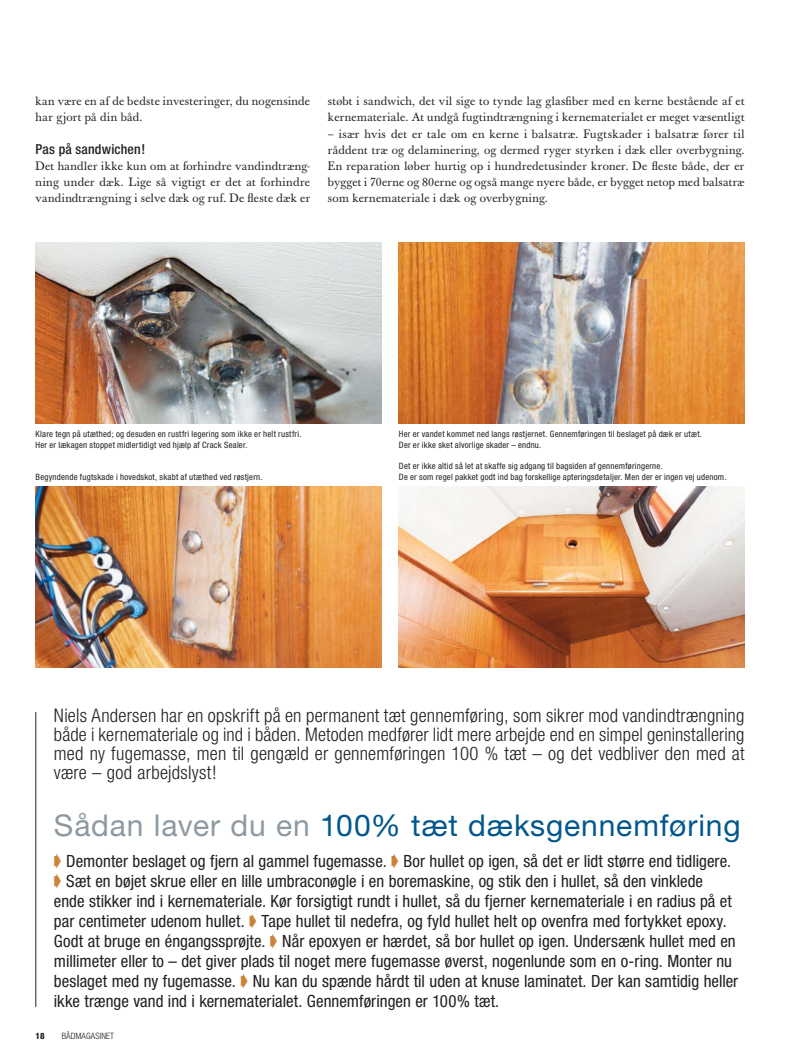
<style>
.page{position:relative;width:798px;height:1053px;background:#fff}
.page>*{position:absolute;margin:0;border:0;box-sizing:border-box;transform-origin:0 0}
.t1{font:30px "Helvetica Neue LT Std";letter-spacing:.025em;color:#00578d}
.t2{font:300 condensed 18.75px/18.8px "Helvetica Neue";letter-spacing:.015em;color:#231f20;text-align:justify}
.t3{font:condensed 16.88px/20px "Helvetica Neue";color:#231f20}
.t4{font:500 condensed 13.75px "Helvetica Neue";letter-spacing:.01em;color:#231f20}
.t5{font:12px/16.1px "Baskerville";letter-spacing:.025em;color:#231f20}
.t6{font:condensed 8.75px/10.5px "Helvetica Neue";letter-spacing:.025em;color:#231f20}
.t7{font:300 condensed 8.75px "Helvetica Neue";letter-spacing:.01em;color:#231f20}
.t8{font:800 condensed 8.75px "Helvetica Neue";color:#231f20}
.s1{color:#8d99a1}
.s2{color:#cc8237}
</style>
<div class="page">
<hr style="left:35px;top:712px;width:1px;height:294px;background:#231f20">
<img style="left:35px;top:243px;width:346px;height:180px">
<img style="left:399px;top:243px;width:345px;height:180px">
<img style="left:36px;top:486px;width:345px;height:181px">
<img style="left:399px;top:486px;width:345px;height:181px">
<p class="t5" style="left:35px;top:94px;width:276px">kan være en af de bedste investeringer, du nogensinde har gjort på din båd.</p>
<p class="t4" style="left:35px;top:144px;width:111px">Pas på sandwichen!</p>
<p class="t5" style="left:35px;top:159px;width:276px;text-align:justify">Det handler ikke kun om at forhindre vandindtræng&shy;ning under dæk. Lige så vigtigt er det at forhindre vandindtrængning i selve dæk og ruf. De fleste dæk er</p>
<p class="t5" style="left:328px;top:94px;width:418px">støbt i sandwich, det vil sige to tynde lag glasfiber med en kerne bestående af et kernemateriale. At undgå fugtindtrængning i kernematerialet er meget væsentligt</p>
<p class="t5" style="left:328px;top:127px;width:418px;text-align:justify">– især hvis det er tale om en kerne i balsatræ. Fugtskader i balsatræ fører til råddent træ og delaminering, og dermed ryger styrken i dæk eller overbygning.<br>En reparation løber hurtig op i hundredetusinder kroner. De fleste både, der er bygget i 70erne og 80erne og også mange nyere både, er bygget netop med balsatræ som kernemateriale i dæk og overbygning.</p>
<p class="t6" style="left:35px;top:430px;width:267px">Klare tegn på utæthed; og desuden en rustfri legering som ikke er helt rustfri.<br>Her er lækagen stoppet midlertidigt ved hjælp af Crack Sealer.</p>
<p class="t6" style="left:399px;top:430px;width:304px">Her er vandet kommet ned langs røstjernet. Gennemføringen til beslaget på dæk er utæt.<br>Der er ikke sket alvorlige skader – endnu.</p>
<p class="t6" style="left:35px;top:472px;width:228px">Begyndende fugtskade i hovedskot, skabt af utæthed ved røstjern.</p>
<p class="t6" style="left:399px;top:461px;width:329px">Det er ikke altid så let at skaffe sig adgang til bagsiden af gennemføringerne.<br>De er som regel pakket godt ind bag forskellige apteringsdetaljer. Men der er ingen vej udenom.</p>
<p class="t2" style="left:54px;top:708px;width:692px">Niels Andersen har en opskrift på en permanent tæt gennemføring, som sikrer mod vandindtrængning både i kernemateriale og ind i båden. Metoden medfører lidt mere arbejde end en simpel geninstallering med ny fugemasse, men til gengæld er gennemføringen 100 % tæt – og det vedbliver den med at være – god arbejdslyst!</p>
<h1 class="t1" style="left:54px;top:814px;width:688px"><span class="s1">Sådan laver du en</span> 100% tæt dæksgennemføring</h1>
<p class="t3" style="left:54px;top:852px;width:678px"><span class="s2">•</span> Demonter beslaget og fjern al gammel fugemasse. <span class="s2">•</span> Bor hullet op igen, så det er lidt større end tidligere.</p>
<p class="t3" style="left:54px;top:872px;width:685px"><span class="s2">•</span> Sæt en bøjet skrue eller en lille umbraconøgle i en boremaskine, og stik den i hullet, så den vinklede<br>ende stikker ind i kernemateriale. Kør forsigtigt rundt i hullet, så du fjerner kernemateriale i en radius på et par centimeter udenom hullet. <span class="s2">•</span> Tape hullet til nedefra, og fyld hullet helt op ovenfra med fortykket epoxy.<br>Godt at bruge en éngangssprøjte. <span class="s2">•</span> Når epoxyen er hærdet, så bor hullet op igen. Undersænk hullet med en millimeter eller to – det giver plads til noget mere fugemasse øverst, nogenlunde som en o-ring. Monter nu beslaget med ny fugemasse. <span class="s2">•</span> Nu kan du spænde hårdt til uden at knuse laminatet. Der kan samtidig heller ikke trænge vand ind i kernematerialet. Gennemføringen er 100% tæt.</p>
<p class="t8" style="left:35px;top:1032px;width:11px">18</p>
<p class="t7" style="left:62px;top:1032px;width:54px">BÅDMAGASINET</p>
</div>
